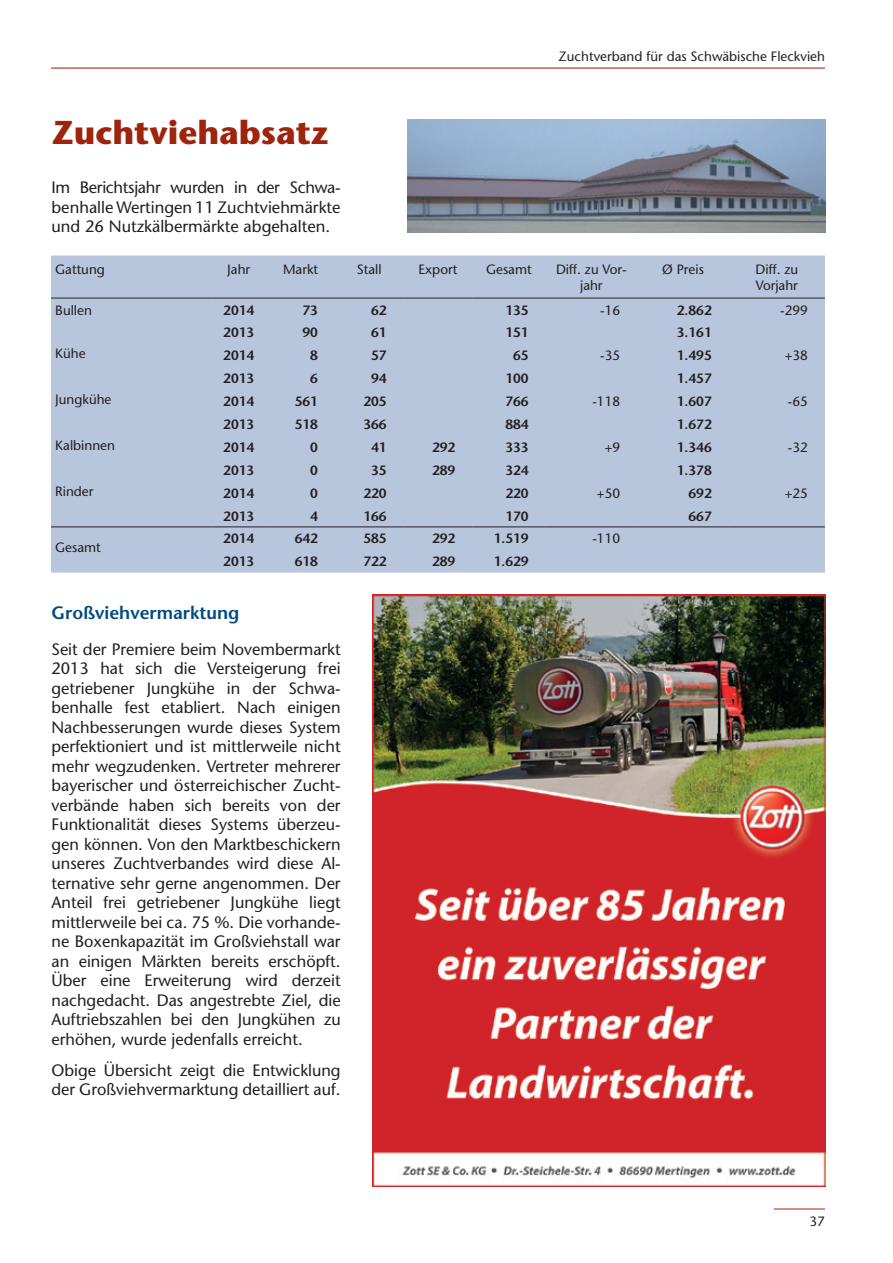
<style>
.page{position:relative;width:893px;height:1263px;background:#fff}
.page>*{position:absolute;margin:0;border:0;box-sizing:border-box;transform-origin:0 0}
.t1{font:700 33px "Stone Sans LT";color:#9e240d}
.t2{font:600 18px "Stone Sans LT";color:#004a7f}
.p-hlz-oben{font:16.5px/19.5px "Stone Sans LT";color:#231f20;text-align:justify}
.t3{font:600 13.5px "Stone Sans LT";color:#231f20}
.t4{font:13.5px/15.9px "Stone Sans LT";color:#231f20;text-align:center}
</style>
<div class="page">
<hr style="left:774px;top:1209px;width:51px;height:1px;background:#9e240d">
<hr style="left:51px;top:68px;width:774px;height:1px;background:#9e240d">
<img style="left:408px;top:119px;width:418px;height:113px">
<img style="left:372px;top:595px;width:454px;height:591px">
<div style="left:51px;top:256px;width:774px;height:317px;background:#b8c6dd"></div>
<hr style="left:51px;top:526px;width:160px;height:1px;background:#231f20">
<hr style="left:51px;top:298px;width:160px;height:1px;background:#231f20">
<hr style="left:211px;top:526px;width:55px;height:1px;background:#231f20">
<hr style="left:266px;top:526px;width:69px;height:1px;background:#231f20">
<hr style="left:335px;top:526px;width:69px;height:1px;background:#231f20">
<hr style="left:404px;top:526px;width:68px;height:1px;background:#231f20">
<hr style="left:472px;top:526px;width:74px;height:1px;background:#231f20">
<hr style="left:546px;top:526px;width:91px;height:1px;background:#231f20">
<hr style="left:637px;top:526px;width:92px;height:1px;background:#231f20">
<hr style="left:729px;top:526px;width:96px;height:1px;background:#231f20">
<hr style="left:211px;top:298px;width:55px;height:1px;background:#231f20">
<hr style="left:266px;top:298px;width:69px;height:1px;background:#231f20">
<hr style="left:335px;top:298px;width:69px;height:1px;background:#231f20">
<hr style="left:404px;top:298px;width:68px;height:1px;background:#231f20">
<hr style="left:472px;top:298px;width:74px;height:1px;background:#231f20">
<hr style="left:546px;top:298px;width:91px;height:1px;background:#231f20">
<hr style="left:637px;top:298px;width:92px;height:1px;background:#231f20">
<hr style="left:729px;top:298px;width:96px;height:1px;background:#231f20">
<p class="t1" style="left:52px;top:113px;width:279px">Zuchtviehabsatz</p>
<p class="p-hlz-oben" style="left:52px;top:178px;width:291px">Im Berichtsjahr wurden in der Schwa&shy;benhalle Wertingen 11 Zuchtviehmärkte und 26 Nutzkälbermärkte abgehalten.</p>
<p class="t4" style="left:559px;top:49px;width:268px">Zuchtverband für das Schwäbische Fleckvieh</p>
<p class="t4" style="left:55px;top:262px;width:51px">Gattung</p>
<p class="t4" style="left:227px;top:262px;width:25px">Jahr</p>
<p class="t4" style="left:283px;top:262px;width:37px">Markt</p>
<p class="t4" style="left:357px;top:262px;width:26px">Stall</p>
<p class="t4" style="left:419px;top:262px;width:40px">Export</p>
<p class="t4" style="left:486px;top:262px;width:47px">Gesamt</p>
<p class="t4" style="left:556px;top:262px;width:72px">Diff. zu Vor&shy;jahr</p>
<p class="t4" style="left:662px;top:262px;width:43px">Ø Preis</p>
<p class="t4" style="left:755px;top:262px;width:44px;text-align:left">Diff. zu<br>Vorjahr</p>
<p class="t4" style="left:55px;top:302px;width:38px">Bullen</p>
<p class="t3" style="left:223px;top:302px;width:32px">2014</p>
<p class="t3" style="left:302px;top:302px;width:17px">73</p>
<p class="t3" style="left:371px;top:302px;width:17px">62</p>
<p class="t3" style="left:505px;top:302px;width:25px">135</p>
<p class="t4" style="left:600px;top:302px;width:21px">-16</p>
<p class="t3" style="left:677px;top:302px;width:36px">2.862</p>
<p class="t4" style="left:780px;top:302px;width:29px">-299</p>
<p class="t3" style="left:223px;top:325px;width:32px">2013</p>
<p class="t3" style="left:302px;top:325px;width:17px">90</p>
<p class="t3" style="left:371px;top:325px;width:17px">61</p>
<p class="t3" style="left:505px;top:325px;width:25px">151</p>
<p class="t3" style="left:677px;top:325px;width:36px">3.161</p>
<p class="t4" style="left:55px;top:346px;width:32px">Kühe</p>
<p class="t3" style="left:223px;top:347px;width:32px">2014</p>
<p class="t3" style="left:310px;top:347px;width:9px">8</p>
<p class="t3" style="left:371px;top:347px;width:17px">57</p>
<p class="t3" style="left:513px;top:347px;width:17px">65</p>
<p class="t4" style="left:600px;top:348px;width:21px">-35</p>
<p class="t3" style="left:677px;top:347px;width:36px">1.495</p>
<p class="t4" style="left:785px;top:348px;width:25px">+38</p>
<p class="t3" style="left:223px;top:370px;width:32px">2013</p>
<p class="t3" style="left:310px;top:370px;width:9px">6</p>
<p class="t3" style="left:371px;top:370px;width:17px">94</p>
<p class="t3" style="left:505px;top:370px;width:25px">100</p>
<p class="t3" style="left:677px;top:370px;width:36px">1.457</p>
<p class="t4" style="left:55px;top:391px;width:58px">Jungkühe</p>
<p class="t3" style="left:223px;top:393px;width:32px">2014</p>
<p class="t3" style="left:295px;top:393px;width:25px">561</p>
<p class="t3" style="left:363px;top:393px;width:25px">205</p>
<p class="t3" style="left:505px;top:393px;width:25px">766</p>
<p class="t4" style="left:592px;top:393px;width:29px">-118</p>
<p class="t3" style="left:677px;top:393px;width:36px">1.607</p>
<p class="t4" style="left:788px;top:393px;width:21px">-65</p>
<p class="t3" style="left:223px;top:416px;width:32px">2013</p>
<p class="t3" style="left:295px;top:416px;width:25px">518</p>
<p class="t3" style="left:363px;top:416px;width:25px">366</p>
<p class="t3" style="left:505px;top:416px;width:25px">884</p>
<p class="t3" style="left:677px;top:416px;width:36px">1.672</p>
<p class="t4" style="left:55px;top:437px;width:61px">Kalbinnen</p>
<p class="t3" style="left:223px;top:439px;width:32px">2014</p>
<p class="t3" style="left:310px;top:439px;width:9px">0</p>
<p class="t3" style="left:371px;top:439px;width:17px">41</p>
<p class="t3" style="left:432px;top:439px;width:25px">292</p>
<p class="t3" style="left:505px;top:439px;width:25px">333</p>
<p class="t4" style="left:605px;top:439px;width:17px">+9</p>
<p class="t3" style="left:677px;top:439px;width:36px">1.346</p>
<p class="t4" style="left:788px;top:439px;width:21px">-32</p>
<p class="t3" style="left:223px;top:462px;width:32px">2013</p>
<p class="t3" style="left:310px;top:462px;width:9px">0</p>
<p class="t3" style="left:371px;top:462px;width:17px">35</p>
<p class="t3" style="left:432px;top:462px;width:25px">289</p>
<p class="t3" style="left:505px;top:462px;width:25px">324</p>
<p class="t3" style="left:677px;top:462px;width:36px">1.378</p>
<p class="t4" style="left:55px;top:483px;width:40px">Rinder</p>
<p class="t3" style="left:223px;top:485px;width:32px">2014</p>
<p class="t3" style="left:310px;top:485px;width:9px">0</p>
<p class="t3" style="left:363px;top:485px;width:25px">220</p>
<p class="t3" style="left:505px;top:485px;width:25px">220</p>
<p class="t4" style="left:597px;top:485px;width:25px">+50</p>
<p class="t3" style="left:688px;top:485px;width:25px">692</p>
<p class="t4" style="left:785px;top:485px;width:25px">+25</p>
<p class="t3" style="left:223px;top:508px;width:32px">2013</p>
<p class="t3" style="left:310px;top:508px;width:9px">4</p>
<p class="t3" style="left:363px;top:508px;width:25px">166</p>
<p class="t3" style="left:505px;top:508px;width:25px">170</p>
<p class="t3" style="left:688px;top:508px;width:25px">667</p>
<p class="t4" style="left:55px;top:540px;width:47px">Gesamt</p>
<p class="t3" style="left:223px;top:531px;width:32px">2014</p>
<p class="t3" style="left:295px;top:531px;width:25px">642</p>
<p class="t3" style="left:363px;top:531px;width:25px">585</p>
<p class="t3" style="left:432px;top:531px;width:25px">292</p>
<p class="t3" style="left:494px;top:531px;width:36px">1.519</p>
<p class="t4" style="left:592px;top:531px;width:29px">-110</p>
<p class="t3" style="left:223px;top:553px;width:32px">2013</p>
<p class="t3" style="left:295px;top:553px;width:25px">618</p>
<p class="t3" style="left:363px;top:553px;width:25px">722</p>
<p class="t3" style="left:432px;top:553px;width:25px">289</p>
<p class="t3" style="left:494px;top:553px;width:36px">1.629</p>
<p class="t2" style="left:52px;top:602px;width:189px">Großviehvermarktung</p>
<p class="p-hlz-oben" style="left:52px;top:639px;width:291px">Seit der Premiere beim Novembermarkt 2013 hat sich die Versteigerung frei getriebener Jungkühe in der Schwa&shy;benhalle fest etabliert. Nach einigen Nachbesserungen wurde dieses System perfektioniert und ist mittlerweile nicht mehr wegzudenken. Vertreter mehrerer bayerischer und österreichischer Zucht&shy;verbände haben sich bereits von der Funktionalität dieses Systems überzeu&shy;gen können. Von den Marktbeschickern unseres Zuchtverbandes wird diese Al&shy;ternative sehr gerne angenommen. Der Anteil frei getriebener Jungkühe liegt mittlerweile bei ca. 75 %. Die vorhande&shy;ne Boxenkapazität im Großviehstall war an einigen Märkten bereits erschöpft.<br>Über eine Erweiterung wird derzeit nachgedacht. Das angestrebte Ziel, die Auftriebszahlen bei den Jungkühen zu erhöhen, wurde jedenfalls erreicht.</p>
<p class="p-hlz-oben" style="left:52px;top:1060px;width:291px">Obige Übersicht zeigt die Entwicklung der Großviehvermarktung detailliert auf.</p>
<p class="t4" style="left:809px;top:1214px;width:17px">37</p>
</div>
